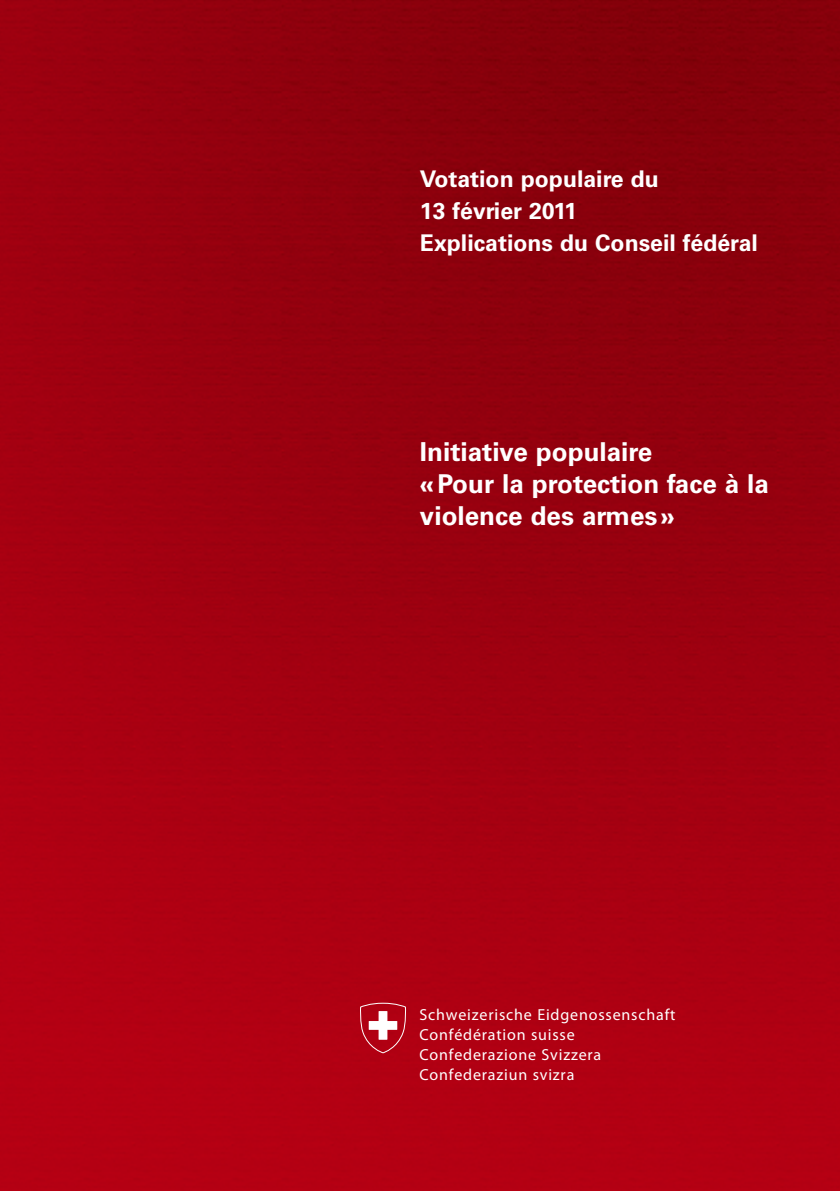
<style>
.page{position:relative;width:840px;height:1191px;background:#fff}
.page>*{position:absolute;margin:0;border:0;box-sizing:border-box;transform-origin:0 0}
.t1{font:700 26px/32px "Univers";color:#fff}
.t2{font:700 23px/32px "Univers";color:#fff}
.t3{font:16px/20px "Myriad Pro";letter-spacing:.05em;color:#fff}
</style>
<div class="page">
<img style="left:0;top:0;width:839px;height:1191px">
<svg style="left:360px;top:1002px;width:47px;height:52px"></svg>
<h2 class="t2" style="left:420px;top:165px;width:339px">Votation populaire du<br>13 février 2011<br>Explications du Conseil fédéral</h2>
<h1 class="t1" style="left:420px;top:438px;width:350px">Initiative populaire<br>«Pour la protection face à la violence des armes»</h1>
<p class="t3" style="left:419px;top:1006px;width:257px">Schweizerische Eidgenossenschaft<br>Confédération suisse<br>Confederazione Svizzera<br>Confederaziun svizra</p>
</div>
